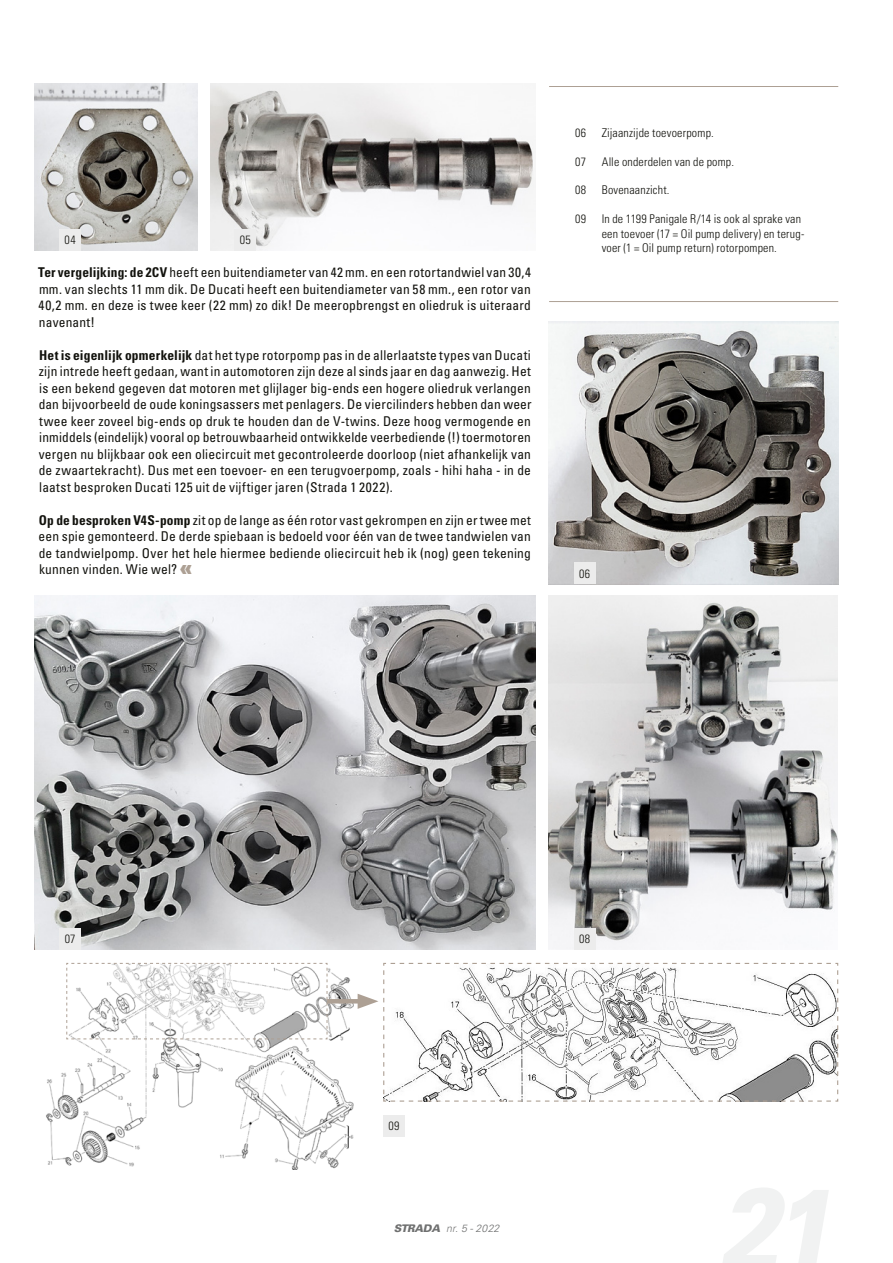
<style>
.page{position:relative;width:893px;height:1263px;background:#fff}
.page>*{position:absolute;margin:0;border:0;box-sizing:border-box;transform-origin:0 0}
.t1{font:condensed 13.5px/16.5px "Univers LT Std";letter-spacing:.01em;color:#12120d;text-align:justify}
.t2{font:300 condensed 12px/14.4px "Univers LT Std";letter-spacing:.015em;color:#12120d}
.t3{font:italic 300 10.5px "Univers LT Std";letter-spacing:.01em;color:#6f7070}
.s1{font-weight:700}
.s2{font-family:"Univers LT Std X Black";font-stretch:normal;font-size:18px;color:#ada094}
.s3{font-weight:900}
</style>
<div class="page">
<img style="left:34px;top:84px;width:164px;height:167px">
<img style="left:210px;top:84px;width:324px;height:167px">
<img style="left:549px;top:322px;width:289px;height:262px">
<svg style="left:383px;top:962px;width:456px;height:140px"></svg>
<img style="left:46px;top:962px;width:312px;height:207px">
<img style="left:34px;top:595px;width:502px;height:354px">
<img style="left:549px;top:595px;width:289px;height:354px">
<svg style="left:66px;top:963px;width:262px;height:77px"></svg>
<hr style="left:327px;top:999px;width:39px;height:4px;background:#ada094">
<svg style="left:358px;top:970px;width:26px;height:126px"></svg>
<div style="left:60px;top:229px;width:21px;height:22px;background:#ececec"></div>
<div style="left:235px;top:229px;width:21px;height:22px;background:#ececec"></div>
<div style="left:574px;top:563px;width:21px;height:21px;background:#ececec"></div>
<div style="left:60px;top:928px;width:21px;height:21px;background:#ececec"></div>
<div style="left:574px;top:928px;width:21px;height:21px;background:#ececec"></div>
<div style="left:383px;top:1115px;width:22px;height:21px;background:#ececec"></div>
<hr style="left:549px;top:86px;width:289px;height:1px;background:#ada094">
<hr style="left:549px;top:301px;width:289px;height:1px;background:#ada094">
<p class="t2" style="left:65px;top:233px;width:13px">04</p>
<p class="t2" style="left:240px;top:233px;width:13px">05</p>
<p class="t1" style="left:38px;top:264px;width:494px"><span class="s1">Ter vergelijking: de 2CV</span> heeft een buitendiameter van 42 mm. en een rotortandwiel van 30,4 mm. van slechts 11 mm dik. De Ducati heeft een buitendiameter van 58 mm., een rotor van 40,2 mm. en deze is twee keer (22 mm) zo dik! De meeropbrengst en oliedruk is uiteraard navenant!</p>
<p class="t1" style="left:39px;top:347px;width:494px"><span class="s1">Het is eigenlijk opmerkelijk</span> dat het type rotorpomp pas in de allerlaatste types van Ducati zijn intrede heeft gedaan, want in automotoren zijn deze al sinds jaar en dag aanwezig. Het is een bekend gegeven dat motoren met glijlager big-ends een hogere oliedruk verlangen dan bijvoorbeeld de oude koningsassers met penlagers. De viercilinders hebben dan weer twee keer zoveel big-ends op druk te houden dan de V-twins. Deze hoog vermogende en inmiddels (eindelijk) vooral op betrouwbaarheid ontwikkelde veerbediende (!) toermotoren vergen nu blijkbaar ook een oliecircuit met gecontroleerde doorloop (niet afhankelijk van de zwaartekracht). Dus met een toevoer- en een terugvoerpomp, zoals - hihi haha - in de laatst besproken Ducati 125 uit de vijftiger jaren (Strada 1 2022).</p>
<p class="t1" style="left:39px;top:512px;width:494px"><span class="s1">Op de besproken V4S-pomp</span> zit op de lange as één rotor vast gekrompen en zijn er twee met een spie gemonteerd. De derde spiebaan is bedoeld voor één van de twee tandwielen van de tandwielpomp. Over het hele hiermee bediende oliecircuit heb ik (nog) geen tekening kunnen vinden. Wie wel? <span class="s2">«</span></p>
<p class="t2" style="left:575px;top:125px;width:13px">06</p>
<p class="t2" style="left:602px;top:125px;width:114px">Zijaanzijde toevoerpomp.</p>
<p class="t2" style="left:575px;top:154px;width:12px">07</p>
<p class="t2" style="left:602px;top:154px;width:134px">Alle onderdelen van de pomp.</p>
<p class="t2" style="left:575px;top:183px;width:13px">08</p>
<p class="t2" style="left:602px;top:183px;width:69px">Bovenaanzicht.</p>
<p class="t2" style="left:575px;top:212px;width:13px">09</p>
<p class="t2" style="left:602px;top:212px;width:204px">In de 1199 Panigale R/14 is ook al sprake van een toevoer (17 = Oil pump delivery) en terug&shy;voer (1 = Oil pump return) rotorpompen.</p>
<p class="t2" style="left:579px;top:566px;width:13px">06</p>
<p class="t2" style="left:65px;top:932px;width:12px">07</p>
<p class="t2" style="left:579px;top:932px;width:13px">08</p>
<p class="t2" style="left:388px;top:1119px;width:13px">09</p>
<p class="t3" style="left:394px;top:1222px;width:107px"><span class="s3">STRADA</span> nr. 5 - 2022</p>
</div>
